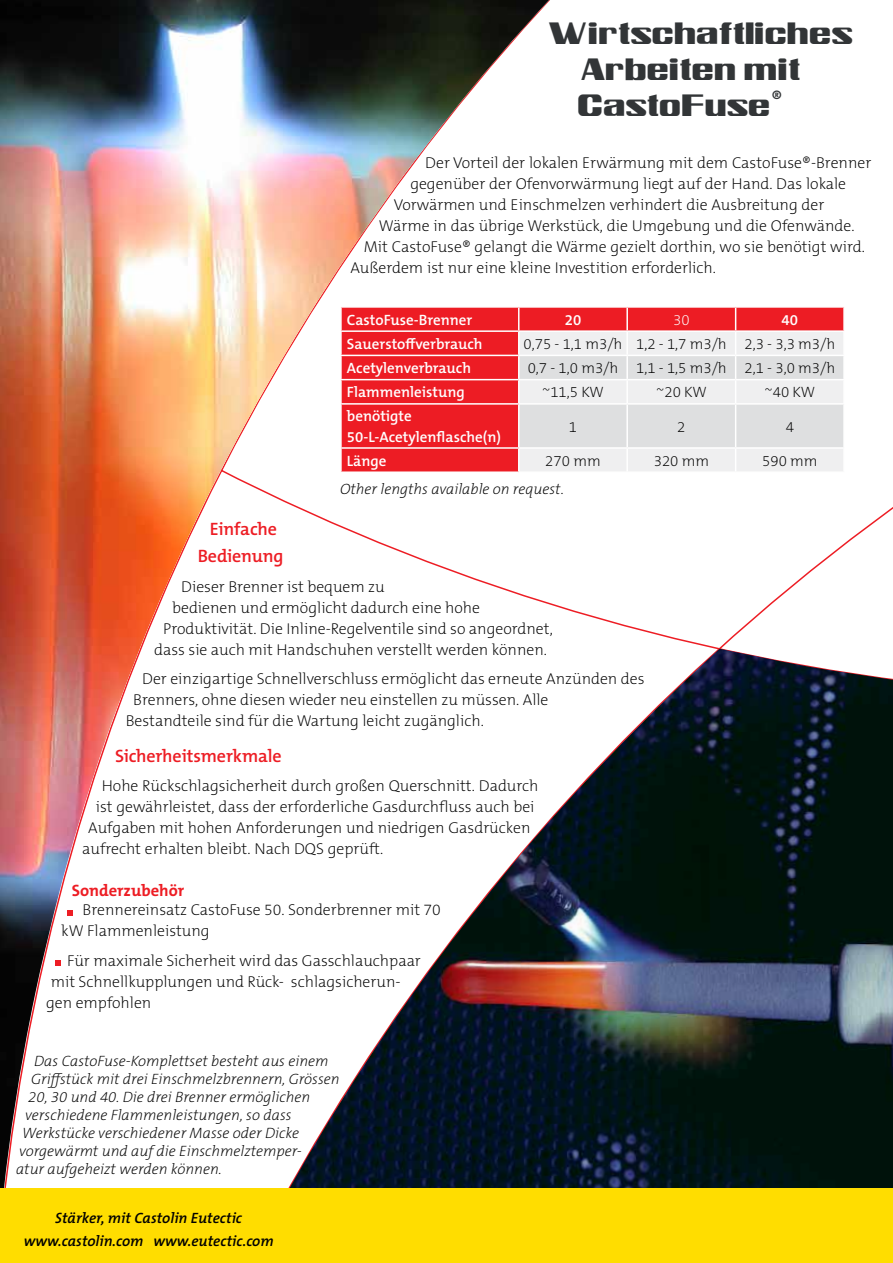
<style>
.page{position:relative;width:893px;height:1263px;background:#fff}
.page>*{position:absolute;margin:0;border:0;box-sizing:border-box;transform-origin:0 0}
.t1{font:30px/36px "Castolin";color:#323537}
.t2{font:600 18px/27px "The Mix B W6";letter-spacing:-.01em;color:#ed1d24;text-align:center}
.t3{font:700 16.5px "The Mix B W7";color:#ed1d24}
.t4{font:200 15.75px/21px "The Mix B W2";color:#000}
.t5{font:italic 200 15px "The Mix B W2";color:#000}
.t6{font:600 15px/21px "The Mix B W6";color:#fff}
.t7{font:200 15px "The Mix B W2";color:#000}
.t8{font:italic 600 15px/23.4px "The Mix B W6";color:#000;text-align:center}
.t9{font:200 15px "The Mix B W2";color:#fff}
</style>
<div class="page">
<img style="left:555px;top:649px;width:338px;height:540px">
<img style="left:0;top:0;width:549px;height:1188px">
<div style="left:0;top:1189px;width:893px;height:74px;background:#fd0"></div>
<div style="left:342px;top:308px;width:176px;height:163px;background:#ed1c24"></div>
<hr style="left:340px;top:306px;width:179px;height:2px;background:#fff">
<hr style="left:340px;top:308px;width:2px;height:22px;background:#fff">
<hr style="left:519px;top:306px;width:108px;height:2px;background:#fff">
<hr style="left:340px;top:330px;width:179px;height:2px;background:#fff">
<hr style="left:340px;top:332px;width:2px;height:23px;background:#fff">
<hr style="left:340px;top:355px;width:179px;height:1px;background:#fff">
<hr style="left:340px;top:356px;width:2px;height:23px;background:#fff">
<hr style="left:340px;top:379px;width:179px;height:1px;background:#fff">
<hr style="left:340px;top:380px;width:2px;height:23px;background:#fff">
<hr style="left:340px;top:403px;width:179px;height:2px;background:#fff">
<hr style="left:340px;top:405px;width:2px;height:42px;background:#fff">
<hr style="left:340px;top:447px;width:179px;height:2px;background:#fff">
<hr style="left:340px;top:449px;width:2px;height:22px;background:#fff">
<svg style="left:518px;top:308px;width:326px;height:163px"></svg>
<hr style="left:843px;top:449px;width:2px;height:22px;background:#fff">
<hr style="left:340px;top:471px;width:179px;height:2px;background:#fff">
<hr style="left:519px;top:471px;width:108px;height:2px;background:#fff">
<svg style="left:67px;top:910px;width:5px;height:5px"></svg>
<svg style="left:55px;top:961px;width:5px;height:5px"></svg>
<h1 class="t1" style="left:578px;top:19px;width:277px;text-indent:-29px">Wirtschaftliches<br>Arbeiten mit<br>CastoFuse<sup>®</sup></h1>
<p class="t4" style="left:425px;top:153px;width:448px">Der Vorteil der lokalen Erwärmung mit dem CastoFuse®-Brenner</p>
<p class="t4" style="left:410px;top:174px;width:437px">gegenüber der Ofenvorwärmung liegt auf der Hand. Das lokale</p>
<p class="t4" style="left:394px;top:195px;width:432px">Vorwärmen und Einschmelzen verhindert die Ausbreitung der</p>
<p class="t4" style="left:379px;top:216px;width:477px">Wärme in das übrige Werkstück, die Umgebung und die Ofenwände.</p>
<p class="t4" style="left:364px;top:237px;width:502px">Mit CastoFuse® gelangt die Wärme gezielt dorthin, wo sie benötigt wird.</p>
<p class="t4" style="left:350px;top:258px;width:367px">Außerdem ist nur eine kleine Investition erforderlich.</p>
<p class="t6" style="left:347px;top:309px;width:127px">CastoFuse-Brenner</p>
<p class="t6" style="left:565px;top:309px;width:18px">20</p>
<p class="t9" style="left:673px;top:310px;width:18px">30</p>
<p class="t6" style="left:782px;top:309px;width:18px">40</p>
<p class="t6" style="left:347px;top:333px;width:137px">Sauerstoffverbrauch</p>
<p class="t7" style="left:524px;top:334px;width:313px">0,75 - 1,1 m3/h 1,2 - 1,7 m3/h 2,3 - 3,3 m3/h</p>
<p class="t6" style="left:347px;top:358px;width:126px">Acetylenverbrauch</p>
<p class="t7" style="left:528px;top:358px;width:309px">0,7 - 1,0 m3/h 1,1 - 1,5 m3/h 2,1 - 3,0 m3/h</p>
<p class="t6" style="left:347px;top:382px;width:119px">Flammenleistung</p>
<p class="t7" style="left:542px;top:383px;width:63px">~11,5 KW</p>
<p class="t7" style="left:656px;top:383px;width:52px">~20 KW</p>
<p class="t7" style="left:765px;top:383px;width:52px">~40 KW</p>
<p class="t6" style="left:347px;top:406px;width:156px">benötigte<br>50-L-Acetylenflasche(n)</p>
<p class="t7" style="left:569px;top:417px;width:10px">1</p>
<p class="t7" style="left:677px;top:417px;width:10px">2</p>
<p class="t7" style="left:786px;top:417px;width:10px">4</p>
<p class="t6" style="left:347px;top:450px;width:41px">Länge</p>
<p class="t7" style="left:545px;top:451px;width:57px">270 mm</p>
<p class="t7" style="left:654px;top:451px;width:57px">320 mm</p>
<p class="t7" style="left:762px;top:451px;width:57px">590 mm</p>
<p class="t5" style="left:340px;top:480px;width:225px">Other lengths available on request.</p>
<p class="t2" style="left:198px;top:516px;width:87px">Einfache<br>Bedienung</p>
<p class="t4" style="left:181px;top:576px;width:205px">Dieser Brenner ist bequem zu</p>
<p class="t4" style="left:172px;top:597px;width:309px">bedienen und ermöglicht dadurch eine hohe</p>
<p class="t4" style="left:163px;top:618px;width:391px">Produktivität. Die Inline-Regelventile sind so angeordnet,</p>
<p class="t4" style="left:154px;top:639px;width:394px">dass sie auch mit Handschuhen verstellt werden können.</p>
<p class="t4" style="left:142px;top:668px;width:504px">Der einzigartige Schnellverschluss ermöglicht das erneute Anzünden des</p>
<p class="t4" style="left:133px;top:689px;width:417px">Brenners, ohne diesen wieder neu einstellen zu müssen. Alle</p>
<p class="t4" style="left:126px;top:710px;width:360px">Bestandteile sind für die Wartung leicht zugänglich.</p>
<p class="t2" style="left:115px;top:742px;width:168px">Sicherheitsmerkmale</p>
<p class="t4" style="left:102px;top:775px;width:438px">Hohe Rückschlagsicherheit durch großen Querschnitt. Dadurch</p>
<p class="t4" style="left:96px;top:796px;width:440px">ist gewährleistet, dass der erforderliche Gasdurchfluss auch bei</p>
<p class="t4" style="left:88px;top:817px;width:444px">Aufgaben mit hohen Anforderungen und niedrigen Gasdrücken</p>
<p class="t4" style="left:82px;top:838px;width:303px">aufrecht erhalten bleibt. Nach DQS geprüft.</p>
<p class="t3" style="left:72px;top:880px;width:114px">Sonderzubehör</p>
<p class="t4" style="left:61px;top:900px;width:381px;text-indent:21px">Brennereinsatz CastoFuse 50. Sonderbrenner mit 70 kW Flammenleistung</p>
<p class="t4" style="left:46px;top:950px;width:376px;text-indent:21px">Für maximale Sicherheit wird das Gasschlauchpaar mit Schnellkupplungen und Rück- schlagsicherun&shy;gen empfohlen</p>
<p class="t5" style="left:34px;top:1052px;width:296px">Das CastoFuse-Komplettset besteht aus einem</p>
<p class="t5" style="left:31px;top:1070px;width:310px">Griffstück mit drei Einschmelzbrennern, Grössen</p>
<p class="t5" style="left:28px;top:1088px;width:283px">20, 30 und 40. Die drei Brenner ermöglichen</p>
<p class="t5" style="left:25px;top:1106px;width:268px">verschiedene Flammenleistungen, so dass</p>
<p class="t5" style="left:22px;top:1124px;width:278px">Werkstücke verschiedener Masse oder Dicke</p>
<p class="t5" style="left:19px;top:1142px;width:284px">vorgewärmt und auf die Einschmelztemper-</p>
<p class="t5" style="left:16px;top:1160px;width:207px">atur aufgeheizt werden können.</p>
<p class="t8" style="left:24px;top:1206px;width:251px">Stärker, mit Castolin Eutectic www.castolin.com www.eutectic.com</p>
</div>
